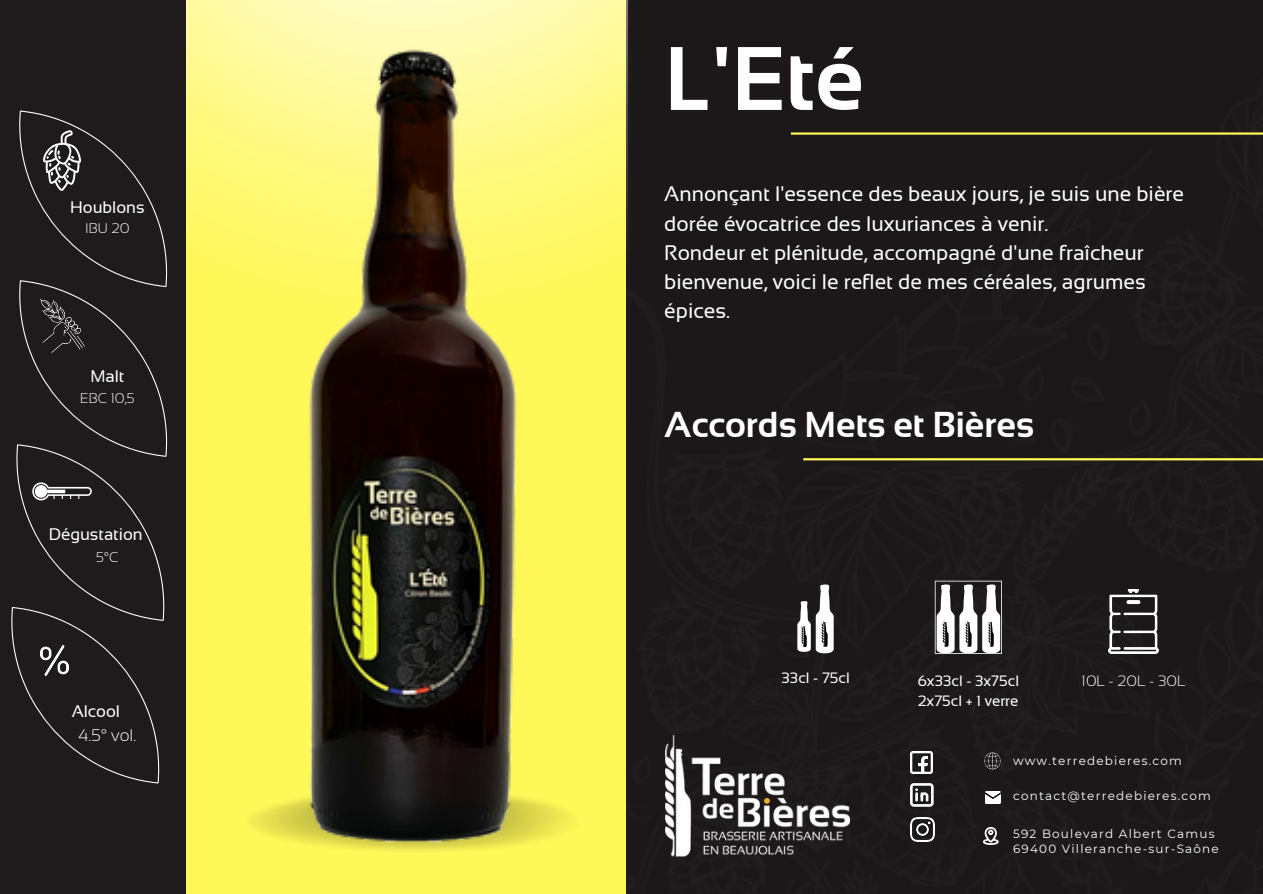
<style>
.page{position:relative;width:1263px;height:894px;background:#fff}
.page>*{position:absolute;margin:0;border:0;box-sizing:border-box;transform-origin:0 0}
.t1{font:700 90px "Sansation";color:#fff}
.t2{font:700 36px "Sansation";color:#fff}
.t3{font:21px/29.2px "Sansation";color:#fff}
.t4{font:16.8px "Sansation";color:#fff}
.t5{font:300 16.8px "Sansation";color:#fff}
.t6{font:15px "Sansation";color:#fff}
.t7{font:300 15px "Sansation";color:#fff}
.t8{font:300 13.95px "Sansation";color:#fff}
.t9{font:12px "Montserrat";letter-spacing:.1em;color:#fff}
</style>
<div class="page">
<div style="left:0;top:0;width:186px;height:892px;background:#1f1b1c"></div>
<svg style="left:16px;top:661px;width:144px;height:123px"></svg>
<svg style="left:11px;top:497px;width:154px;height:164px"></svg>
<svg style="left:16px;top:327px;width:152px;height:170px"></svg>
<div style="left:186px;top:0;width:440px;height:892px;background:#fff859"></div>
<img style="left:40px;top:327px;width:44px;height:25px">
<svg style="left:32px;top:482px;width:60px;height:18px"></svg>
<img style="left:40px;top:645px;width:29px;height:30px">
<svg style="left:19px;top:110px;width:149px;height:217px"></svg>
<div style="left:626px;top:0;width:637px;height:892px;background:#1c1819"></div>
<hr style="left:791px;top:132px;width:472px;height:3px;background:#fff859">
<hr style="left:803px;top:458px;width:460px;height:2px;background:#fff859">
<img style="left:1109px;top:589px;width:49px;height:64px">
<svg style="left:797px;top:584px;width:37px;height:69px"></svg>
<img style="left:822px;top:619px;width:5px;height:27px">
<img style="left:802px;top:624px;width:4px;height:23px">
<svg style="left:935px;top:580px;width:67px;height:73px"></svg>
<img style="left:988px;top:619px;width:6px;height:27px">
<svg style="left:983px;top:826px;width:16px;height:18px"></svg>
<img style="left:985px;top:790px;width:16px;height:13px">
<img style="left:984px;top:752px;width:17px;height:17px">
<img style="left:910px;top:816px;width:25px;height:25px">
<svg style="left:910px;top:782px;width:24px;height:24px"></svg>
<img style="left:910px;top:750px;width:22px;height:23px">
<svg style="left:186px;top:0;width:441px;height:313px"></svg>
<img style="left:666px;top:735px;width:183px;height:121px">
<img style="left:280px;top:0;width:301px;height:852px">
<p class="t4" style="left:70px;top:197px;width:76px">Houblons</p>
<p class="t8" style="left:85px;top:220px;width:46px">IBU 20</p>
<p class="t4" style="left:90px;top:367px;width:35px">Malt</p>
<p class="t8" style="left:80px;top:390px;width:56px">EBC 10,5</p>
<p class="t4" style="left:49px;top:525px;width:95px">Dégustation</p>
<p class="t8" style="left:96px;top:549px;width:24px">5°C</p>
<p class="t4" style="left:72px;top:701px;width:50px">Alcool</p>
<p class="t5" style="left:79px;top:725px;width:59px">4.5° vol.</p>
<p class="t1" style="left:664px;top:28px;width:201px">L'Eté</p>
<p class="t3" style="left:664px;top:179px;width:521px">Annonçant l'essence des beaux jours, je suis une bière dorée évocatrice des luxuriances à venir.</p>
<p class="t3" style="left:664px;top:238px;width:483px;text-align:justify">Rondeur et plénitude, accompagné d'une fraîcheur bienvenue, voici le reflet de mes céréales, agrumes épices.</p>
<p class="t2" style="left:664px;top:404px;width:371px">Accords Mets et Bières</p>
<p class="t6" style="left:781px;top:669px;width:70px">33cl - 75cl</p>
<p class="t6" style="left:918px;top:671px;width:103px">6x33cl - 3x75cl</p>
<p class="t6" style="left:918px;top:692px;width:102px">2x75cl + 1 verre</p>
<p class="t7" style="left:1082px;top:671px;width:105px">10L - 20L - 30L</p>
<p class="t9" style="left:1013px;top:753px;width:170px">www.terredebieres.com</p>
<p class="t9" style="left:1013px;top:788px;width:199px">contact@terredebieres.com</p>
<p class="t9" style="left:1013px;top:826px;width:203px">592 Boulevard Albert Camus</p>
<p class="t9" style="left:1013px;top:841px;width:207px">69400 Villeranche-sur-Saône</p>
</div>
